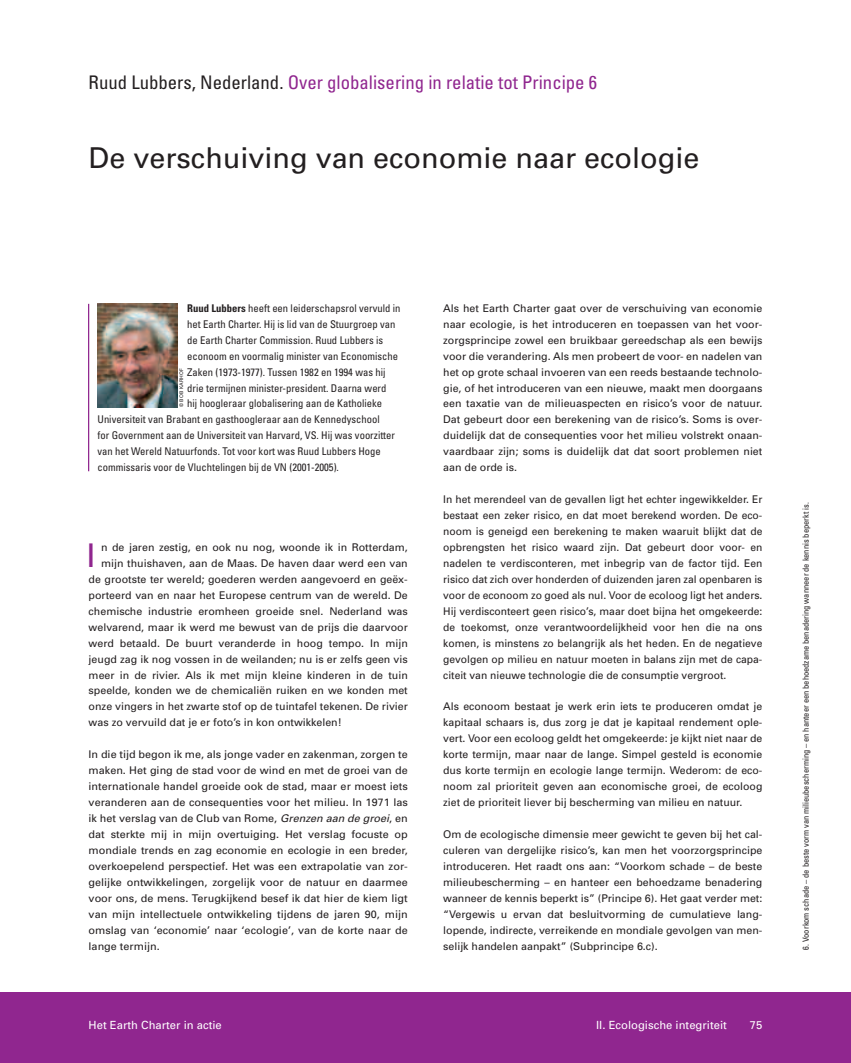
<style>
.page{position:relative;width:851px;height:1063px;background:#fff}
.page>*{position:absolute;margin:0;border:0;box-sizing:border-box;transform-origin:0 0}
.t1{font:32.62px "Univers";color:#90268f}
.t2{font:28.75px "Univers";color:#231f20}
.t3{font:condensed 18.75px "Univers";color:#90268f}
.t4{font:11.25px "Univers";color:#fff}
.t5{font:10.62px/16px "Univers";color:#231f20;text-align:justify}
.t6{font:condensed 10.62px "Univers";color:#231f20}
.t7{font:condensed 8.5px "Univers";color:#231f20}
.t8{font:5px "Univers";letter-spacing:.03em;color:#231f20}
.s1{color:#231f20}
.s2{font-weight:700}
.s3{font-style:italic}
</style>
<div class="page">
<div style="left:0;top:992px;width:850px;height:71px;background:#90268f"></div>
<img style="left:97px;top:304px;width:80px;height:103px">
<hr style="left:88px;top:304px;width:1px;height:167px;background:#90268f">
<h3 class="t3" style="left:89px;top:75px;width:510px"><span class="s1">Ruud Lubbers, Nederland.</span> Over globalisering in relatie tot Principe 6</h3>
<h2 class="t2" style="left:89px;top:148px;width:612px">De verschuiving van economie naar ecologie</h2>
<p class="t6" style="left:187px;top:304px;width:215px"><span class="s2">Ruud Lubbers</span> heeft een leiderschapsrol vervuld in</p>
<p class="t6" style="left:187px;top:320px;width:210px">het Earth Charter. Hij is lid van de Stuurgroep van</p>
<p class="t6" style="left:187px;top:336px;width:197px">de Earth Charter Commission. Ruud Lubbers is</p>
<p class="t6" style="left:187px;top:352px;width:212px">econoom en voormalig minister van Economische</p>
<p class="t6" style="left:187px;top:368px;width:200px">Zaken (1973-1977). Tussen 1982 en 1994 was hij</p>
<p class="t6" style="left:187px;top:384px;width:201px">drie termijnen minister-president. Daarna werd</p>
<p class="t6" style="left:187px;top:400px;width:196px">hij hoogleraar globalisering aan de Katholieke</p>
<p class="t6" style="left:97px;top:416px;width:284px">Universiteit van Brabant en gasthoogleraar aan de Kennedyschool</p>
<p class="t6" style="left:97px;top:432px;width:299px">for Government aan de Universiteit van Harvard, VS. Hij was voorzitter</p>
<p class="t6" style="left:97px;top:448px;width:285px">van het Wereld Natuurfonds. Tot voor kort was Ruud Lubbers Hoge</p>
<p class="t6" style="left:97px;top:464px;width:243px">commissaris voor de Vluchtelingen bij de VN (2001-2005).</p>
<p class="t8" style="left:179px;top:407px;width:41px;rotate:-90deg">© BOB KARHOF</p>
<h1 class="t1" style="left:87px;top:543px;width:11px">I</h1>
<p class="t5" style="left:101px;top:540px;width:308px">n de jaren zestig, en ook nu nog, woonde ik in Rotterdam,</p>
<p class="t5" style="left:101px;top:556px;width:308px">mijn thuishaven, aan de Maas. De haven daar werd een van</p>
<p class="t5" style="left:89px;top:572px;width:320px">de grootste ter wereld; goederen werden aangevoerd en geëx-</p>
<p class="t5" style="left:89px;top:588px;width:321px">porteerd van en naar het Europese centrum van de wereld. De</p>
<p class="t5" style="left:89px;top:604px;width:320px">chemische industrie eromheen groeide snel. Nederland was</p>
<p class="t5" style="left:89px;top:620px;width:320px">welvarend, maar ik werd me bewust van de prijs die daarvoor</p>
<p class="t5" style="left:89px;top:636px;width:321px">werd betaald. De buurt veranderde in hoog tempo. In mijn</p>
<p class="t5" style="left:89px;top:652px;width:320px">jeugd zag ik nog vossen in de weilanden; nu is er zelfs geen vis</p>
<p class="t5" style="left:89px;top:668px;width:320px">meer in de rivier. Als ik met mijn kleine kinderen in de tuin</p>
<p class="t5" style="left:89px;top:684px;width:320px">speelde, konden we de chemicaliën ruiken en we konden met</p>
<p class="t5" style="left:89px;top:700px;width:321px">onze vingers in het zwarte stof op de tuintafel tekenen. De rivier</p>
<p class="t5" style="left:89px;top:716px;width:255px">was zo vervuild dat je er foto’s in kon ontwikkelen!</p>
<p class="t5" style="left:89px;top:747px;width:321px">In die tijd begon ik me, als jonge vader en zakenman, zorgen te maken. Het ging de stad voor de wind en met de groei van de internationale handel groeide ook de stad, maar er moest iets veranderen aan de consequenties voor het milieu. In 1971 las ik het verslag van de Club van Rome, <span class="s3">Grenzen aan de groei</span>, en dat sterkte mij in mijn overtuiging. Het verslag focuste op mondiale trends en zag economie en ecologie in een breder, overkoepelend perspectief. Het was een extrapolatie van zor&shy;gelijke ontwikkelingen, zorgelijk voor de natuur en daarmee voor ons, de mens. Terugkijkend besef ik dat hier de kiem ligt van mijn intellectuele ontwikkeling tijdens de jaren 90, mijn omslag van ‘economie’ naar ‘ecologie’, van de korte naar de lange termijn.</p>
<p class="t5" style="left:443px;top:301px;width:321px">Als het Earth Charter gaat over de verschuiving van economie naar ecologie, is het introduceren en toepassen van het voor&shy;zorgsprincipe zowel een bruikbaar gereedschap als een bewijs voor die verandering. Als men probeert de voor- en nadelen van het op grote schaal invoeren van een reeds bestaande technolo&shy;gie, of het introduceren van een nieuwe, maakt men doorgaans een taxatie van de milieuaspecten en risico’s voor de natuur.<br>Dat gebeurt door een berekening van de risico’s. Soms is over&shy;duidelijk dat de consequenties voor het milieu volstrekt onaan&shy;vaardbaar zijn; soms is duidelijk dat dat soort problemen niet aan de orde is.</p>
<p class="t5" style="left:443px;top:492px;width:321px">In het merendeel van de gevallen ligt het echter ingewikkelder. Er bestaat een zeker risico, en dat moet berekend worden. De eco&shy;noom is geneigd een berekening te maken waaruit blijkt dat de opbrengsten het risico waard zijn. Dat gebeurt door voor- en nadelen te verdisconteren, met inbegrip van de factor tijd. Een risico dat zich over honderden of duizenden jaren zal openbaren is voor de econoom zo goed als nul. Voor de ecoloog ligt het anders.<br>Hij verdisconteert geen risico’s, maar doet bijna het omgekeerde: de toekomst, onze verantwoordelijkheid voor hen die na ons komen, is minstens zo belangrijk als het heden. En de negatieve gevolgen op milieu en natuur moeten in balans zijn met de capa&shy;citeit van nieuwe technologie die de consumptie vergroot.</p>
<p class="t5" style="left:443px;top:700px;width:320px">Als econoom bestaat je werk erin iets te produceren omdat je kapitaal schaars is, dus zorg je dat je kapitaal rendement ople&shy;vert. Voor een ecoloog geldt het omgekeerde: je kijkt niet naar de korte termijn, maar naar de lange. Simpel gesteld is economie dus korte termijn en ecologie lange termijn. Wederom: de eco&shy;noom zal prioriteit geven aan economische groei, de ecoloog ziet de prioriteit liever bij bescherming van milieu en natuur.</p>
<p class="t5" style="left:443px;top:827px;width:321px">Om de ecologische dimensie meer gewicht te geven bij het cal&shy;culeren van dergelijke risico’s, kan men het voorzorgsprincipe introduceren. Het raadt ons aan: “Voorkom schade – de beste milieubescherming – en hanteer een behoedzame benadering wanneer de kennis beperkt is” (Principe 6). Het gaat verder met: “Vergewis u ervan dat besluitvorming de cumulatieve lang&shy;lopende, indirecte, verreikende en mondiale gevolgen van men&shy;selijk handelen aanpakt” (Subprincipe 6.c).</p>
<p class="t4" style="left:89px;top:1021px;width:135px">Het Earth Charter in actie</p>
<p class="t4" style="left:596px;top:1021px;width:132px">II. Ecologische integriteit</p>
<p class="t4" style="left:749px;top:1021px;width:14px">75</p>
<p class="t7" style="left:802px;top:950px;width:449px;rotate:-90deg">6. Voorkom schade – de beste vorm van milieubescherming – en hanteer een behoedzame benadering wanneer de kennis beperkt is.</p>
</div>
